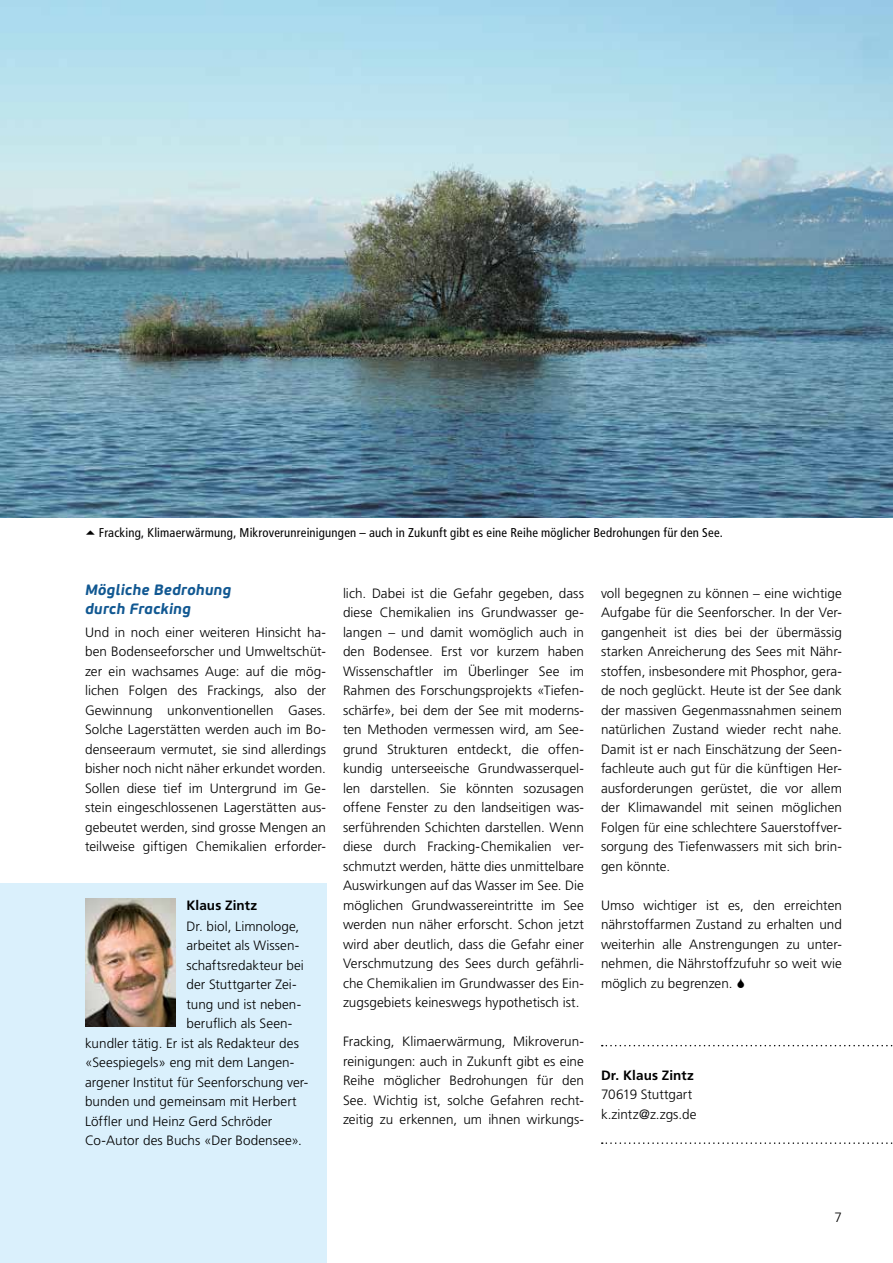
<style>
.page{position:relative;width:893px;height:1263px;background:#fff}
.page>*{position:absolute;margin:0;border:0;box-sizing:border-box;transform-origin:0 0}
.t1{font:italic 700 15px/19.5px "PF Beau Sans Pro";letter-spacing:.005em;color:#115892}
.t2{font:300 13.5px/19.5px "Frutiger LT Std";letter-spacing:.005em;color:#000;text-align:justify}
.t3{font:700 13.5px "Frutiger LT Std";letter-spacing:.01em;color:#000}
.t4{font:condensed 12.75px "Frutiger LT Std";letter-spacing:.015em;color:#000}
</style>
<div class="page">
<svg style="left:602px;top:1045px;width:291px;height:1px"></svg>
<svg style="left:602px;top:1142px;width:291px;height:2px"></svg>
<div style="left:0;top:884px;width:326px;height:379px;background:#daf0fc"></div>
<img style="left:85px;top:898px;width:91px;height:128px">
<img style="left:0;top:0;width:893px;height:517px">
<p class="t4" style="left:99px;top:525px;width:625px">Fracking, Klimaerwärmung, Mikroverunreinigungen – auch in Zukunft gibt es eine Reihe möglicher Bedrohungen für den See.</p>
<p class="t1" style="left:85px;top:580px;width:148px">Mögliche Bedrohung durch Fracking</p>
<p class="t2" style="left:85px;top:623px;width:242px">Und in noch einer weiteren Hinsicht ha&shy;ben Bodenseeforscher und Umweltschüt&shy;zer ein wachsames Auge: auf die mög&shy;lichen Folgen des Frackings, also der Gewinnung unkonventionellen Gases.<br>Solche Lagerstätten werden auch im Bo&shy;denseeraum vermutet, sie sind allerdings bisher noch nicht näher erkundet worden.<br>Sollen diese tief im Untergrund im Ge&shy;stein eingeschlossenen Lagerstätten aus&shy;gebeutet werden, sind grosse Mengen an teilweise giftigen Chemikalien erforder-</p>
<p class="t3" style="left:186px;top:897px;width:72px">Klaus Zintz</p>
<p class="t2" style="left:186px;top:917px;width:114px">Dr. biol, Limnologe,</p>
<p class="t2" style="left:186px;top:936px;width:114px">arbeitet als Wissen-</p>
<p class="t2" style="left:186px;top:956px;width:119px">schaftsredakteur bei</p>
<p class="t2" style="left:186px;top:975px;width:112px">der Stuttgarter Zei-</p>
<p class="t2" style="left:186px;top:995px;width:116px">tung und ist neben-</p>
<p class="t2" style="left:186px;top:1014px;width:108px">beruflich als Seen-</p>
<p class="t2" style="left:85px;top:1034px;width:215px">kundler tätig. Er ist als Redakteur des</p>
<p class="t2" style="left:85px;top:1053px;width:211px">«Seespiegels» eng mit dem Langen-</p>
<p class="t2" style="left:85px;top:1073px;width:225px">argener Institut für Seenforschung ver-</p>
<p class="t2" style="left:85px;top:1092px;width:213px">bunden und gemeinsam mit Herbert</p>
<p class="t2" style="left:85px;top:1112px;width:189px">Löffler und Heinz Gerd Schröder</p>
<p class="t2" style="left:85px;top:1131px;width:218px">Co-Autor des Buchs «Der Bodensee».</p>
<p class="t2" style="left:343px;top:583px;width:242px">lich. Dabei ist die Gefahr gegeben, dass diese Chemikalien ins Grundwasser ge&shy;langen – und damit womöglich auch in den Bodensee. Erst vor kurzem haben Wissenschaftler im Überlinger See im Rahmen des Forschungsprojekts «Tiefen&shy;schärfe», bei dem der See mit moderns&shy;ten Methoden vermessen wird, am See&shy;grund Strukturen entdeckt, die offen&shy;kundig unterseeische Grundwasserquel&shy;len darstellen. Sie könnten sozusagen offene Fenster zu den landseitigen was&shy;serführenden Schichten darstellen. Wenn diese durch Fracking-Chemikalien ver&shy;schmutzt werden, hätte dies unmittelbare Auswirkungen auf das Wasser im See. Die möglichen Grundwassereintritte im See werden nun näher erforscht. Schon jetzt wird aber deutlich, dass die Gefahr einer Verschmutzung des Sees durch gefährli&shy;che Chemikalien im Grundwasser des Ein&shy;zugsgebiets keineswegs hypothetisch ist.</p>
<p class="t2" style="left:343px;top:1032px;width:242px">Fracking, Klimaerwärmung, Mikroverun&shy;reinigungen: auch in Zukunft gibt es eine Reihe möglicher Bedrohungen für den See. Wichtig ist, solche Gefahren recht&shy;zeitig zu erkennen, um ihnen wirkungs-</p>
<p class="t2" style="left:601px;top:583px;width:242px">voll begegnen zu können – eine wichtige Aufgabe für die Seenforscher. In der Ver&shy;gangenheit ist dies bei der übermässig starken Anreicherung des Sees mit Nähr&shy;stoffen, insbesondere mit Phosphor, gera&shy;de noch geglückt. Heute ist der See dank der massiven Gegenmassnahmen seinem natürlichen Zustand wieder recht nahe.<br>Damit ist er nach Einschätzung der Seen&shy;fachleute auch gut für die künftigen Her&shy;ausforderungen gerüstet, die vor allem der Klimawandel mit seinen möglichen Folgen für eine schlechtere Sauerstoffver&shy;sorgung des Tiefenwassers mit sich brin&shy;gen könnte.</p>
<p class="t2" style="left:601px;top:895px;width:242px">Umso wichtiger ist es, den erreichten nährstoffarmen Zustand zu erhalten und weiterhin alle Anstrengungen zu unter&shy;nehmen, die Nährstoffzufuhr so weit wie möglich zu begrenzen.</p>
<p class="t3" style="left:601px;top:1067px;width:94px">Dr. Klaus Zintz</p>
<p class="t2" style="left:601px;top:1085px;width:97px">70619 Stuttgart k.zintz@z.zgs.de</p>
<p class="t2" style="left:834px;top:1208px;width:9px">7</p>
</div>
